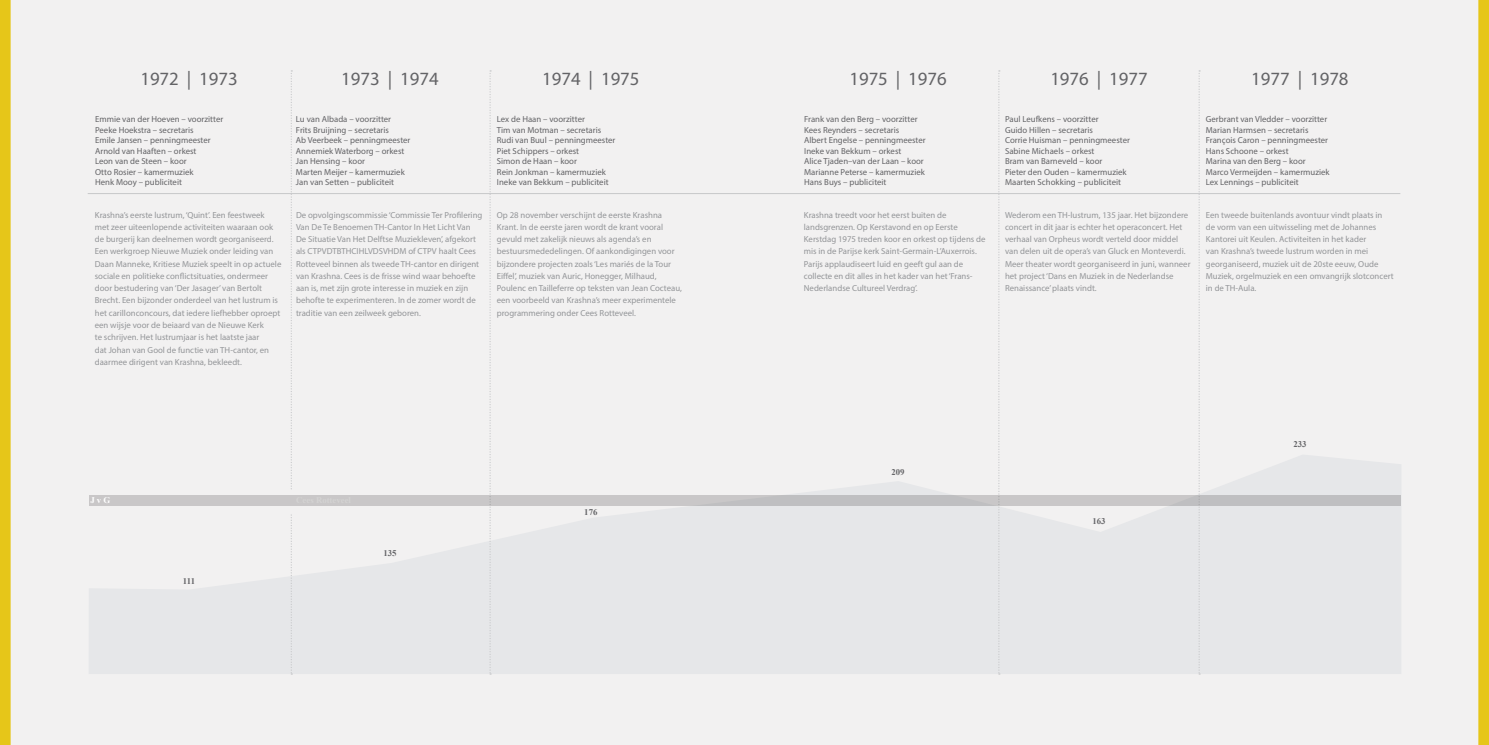
<style>
.page{position:relative;width:1489px;height:745px;background:#fff}
.page>*{position:absolute;margin:0;border:0;box-sizing:border-box;transform-origin:0 0}
.t1{font:18.75px "Myriad Pro";color:#636366}
.functie_bestuur_Norm{font:8.75px/12.2px "Myriad Pro";color:#939598}
.KOP_HOOFDSTUK_75{font:8.75px "Myriad Pro";color:#636366}
.t2{font:700 8.75px "Times New Roman";color:#636366}
.t3{font:700 8.75px "Times New Roman";color:#fff}
</style>
<div class="page">
<div style="left:0;top:0;width:1488px;height:744px;background:#f2f1f1"></div>
<svg style="left:89px;top:454px;width:1312px;height:219px;fill:#e6e7e9"></svg>
<div style="left:1478px;top:0;width:10px;height:744px;background:#e6c619"></div>
<svg style="left:998px;top:70px;width:1px;height:604px"></svg>
<svg style="left:1198px;top:70px;width:2px;height:604px"></svg>
<div style="left:0;top:0;width:11px;height:744px;background:#e6c619"></div>
<svg style="left:291px;top:70px;width:1px;height:604px"></svg>
<svg style="left:489px;top:70px;width:2px;height:604px"></svg>
<div style="left:286px;top:490px;width:7px;height:22px;background:#f2f1f1"></div>
<hr style="left:88px;top:193px;width:1312px;height:1px;background:#c7c8ca">
<div style="left:89px;top:494px;width:1311px;height:11px;background:#c9c7c8"></div>
<p class="t1" style="left:140px;top:67px;width:99px">1972 | 1973</p>
<p class="t1" style="left:341px;top:67px;width:99px">1973 | 1974</p>
<p class="t1" style="left:542px;top:67px;width:99px">1974 | 1975</p>
<p class="KOP_HOOFDSTUK_75" style="left:95px;top:114px;width:130px">Emmie van der Hoeven – voorzitter</p>
<p class="KOP_HOOFDSTUK_75" style="left:95px;top:124px;width:100px">Peeke Hoekstra – secretaris</p>
<p class="KOP_HOOFDSTUK_75" style="left:95px;top:135px;width:117px">Emile Jansen – penningmeester</p>
<p class="KOP_HOOFDSTUK_75" style="left:95px;top:145px;width:103px">Arnold van Haaften – orkest</p>
<p class="KOP_HOOFDSTUK_75" style="left:95px;top:156px;width:93px">Leon van de Steen – koor</p>
<p class="KOP_HOOFDSTUK_75" style="left:95px;top:166px;width:100px">Otto Rosier – kamermuziek</p>
<p class="KOP_HOOFDSTUK_75" style="left:95px;top:177px;width:88px">Henk Mooy – publiciteit</p>
<p class="KOP_HOOFDSTUK_75" style="left:296px;top:114px;width:97px">Lu van Albada – voorzitter</p>
<p class="KOP_HOOFDSTUK_75" style="left:296px;top:124px;width:94px">Frits Bruijning – secretaris</p>
<p class="KOP_HOOFDSTUK_75" style="left:296px;top:135px;width:116px">Ab Veerbeek – penningmeester</p>
<p class="KOP_HOOFDSTUK_75" style="left:296px;top:145px;width:110px">Annemiek Waterborg – orkest</p>
<p class="KOP_HOOFDSTUK_75" style="left:296px;top:156px;width:71px">Jan Hensing – koor</p>
<p class="KOP_HOOFDSTUK_75" style="left:296px;top:166px;width:110px">Marten Meijer – kamermuziek</p>
<p class="KOP_HOOFDSTUK_75" style="left:296px;top:177px;width:100px">Jan van Setten – publiciteit</p>
<p class="KOP_HOOFDSTUK_75" style="left:497px;top:114px;width:89px">Lex de Haan – voorzitter</p>
<p class="KOP_HOOFDSTUK_75" style="left:497px;top:124px;width:106px">Tim van Motman – secretaris</p>
<p class="KOP_HOOFDSTUK_75" style="left:497px;top:135px;width:120px">Rudi van Buul – penningmeester</p>
<p class="KOP_HOOFDSTUK_75" style="left:497px;top:145px;width:84px">Piet Schippers – orkest</p>
<p class="KOP_HOOFDSTUK_75" style="left:497px;top:156px;width:82px">Simon de Haan – koor</p>
<p class="KOP_HOOFDSTUK_75" style="left:497px;top:166px;width:110px">Rein Jonkman – kamermuziek</p>
<p class="KOP_HOOFDSTUK_75" style="left:497px;top:177px;width:113px">Ineke van Bekkum – publiciteit</p>
<p class="functie_bestuur_Norm" style="left:95px;top:208px;width:188px">Krashna’s eerste lustrum, ‘Quint’. Een feestweek<br>met zeer uiteenlopende activiteiten waaraan ook de burgerij kan deelnemen wordt georganiseerd.<br>Een werkgroep Nieuwe Muziek onder leiding van Daan Manneke, Kritiese Muziek speelt in op actuele sociale en politieke conflictsituaties, ondermeer door bestudering van ‘Der Jasager’ van Bertolt Brecht. Een bijzonder onderdeel van het lustrum is het carillonconcours, dat iedere liefhebber oproept een wijsje voor de beiaard van de Nieuwe Kerk<br>te schrijven. Het lustrumjaar is het laatste jaar<br>dat Johan van Gool de functie van TH-cantor, en daarmee dirigent van Krashna, bekleedt.</p>
<p class="functie_bestuur_Norm" style="left:296px;top:208px;width:188px">De opvolgingscommissie ‘Commissie Ter Profilering Van De Te Benoemen TH-Cantor In Het Licht Van De Situatie Van Het Delftse Muziekleven’, afgekort als CTPVDTBTHCIHLVDSVHDM of CTPV haalt Cees Rotteveel binnen als tweede TH-cantor en dirigent van Krashna. Cees is de frisse wind waar behoefte aan is, met zijn grote interesse in muziek en zijn behofte te experimenteren. In de zomer wordt de traditie van een zeilweek geboren.</p>
<p class="functie_bestuur_Norm" style="left:497px;top:208px;width:187px">Op 28 november verschijnt de eerste Krashna Krant. In de eerste jaren wordt de krant vooral gevuld met zakelijk nieuws als agenda’s en bestuursmededelingen. Of aankondigingen voor bijzondere projecten zoals ‘Les mariés de la Tour Eiffel’, muziek van Auric, Honegger, Milhaud, Poulenc en Tailleferre op teksten van Jean Cocteau, een voorbeeld van Krashna’s meer experimentele programmering onder Cees Rotteveel.</p>
<p class="t3" style="left:90px;top:493px;width:21px">J v G</p>
<p class="t2" style="left:183px;top:574px;width:14px">111</p>
<p class="t2" style="left:383px;top:546px;width:15px">135</p>
<p class="t2" style="left:584px;top:505px;width:15px">176</p>
<p class="t1" style="left:849px;top:67px;width:99px">1975 | 1976</p>
<p class="t1" style="left:1050px;top:67px;width:99px">1976 | 1977</p>
<p class="t1" style="left:1251px;top:67px;width:99px">1977 | 1978</p>
<p class="KOP_HOOFDSTUK_75" style="left:804px;top:114px;width:115px">Frank van den Berg – voorzitter</p>
<p class="KOP_HOOFDSTUK_75" style="left:804px;top:124px;width:97px">Kees Reynders – secretaris</p>
<p class="KOP_HOOFDSTUK_75" style="left:804px;top:135px;width:123px">Albert Engelse – penningmeester</p>
<p class="KOP_HOOFDSTUK_75" style="left:804px;top:145px;width:99px">Ineke van Bekkum – orkest</p>
<p class="KOP_HOOFDSTUK_75" style="left:804px;top:156px;width:121px">Alice Tjaden–van der Laan – koor</p>
<p class="KOP_HOOFDSTUK_75" style="left:804px;top:166px;width:122px">Marianne Peterse – kamermuziek</p>
<p class="KOP_HOOFDSTUK_75" style="left:804px;top:177px;width:84px">Hans Buys – publiciteit</p>
<p class="KOP_HOOFDSTUK_75" style="left:1005px;top:114px;width:95px">Paul Leufkens – voorzitter</p>
<p class="KOP_HOOFDSTUK_75" style="left:1005px;top:124px;width:89px">Guido Hillen – secretaris</p>
<p class="KOP_HOOFDSTUK_75" style="left:1005px;top:135px;width:126px">Corrie Huisman – penningmeester</p>
<p class="KOP_HOOFDSTUK_75" style="left:1005px;top:145px;width:91px">Sabine Michaels – orkest</p>
<p class="KOP_HOOFDSTUK_75" style="left:1005px;top:156px;width:99px">Bram van Barneveld – koor</p>
<p class="KOP_HOOFDSTUK_75" style="left:1005px;top:166px;width:123px">Pieter den Ouden – kamermuziek</p>
<p class="KOP_HOOFDSTUK_75" style="left:1005px;top:177px;width:117px">Maarten Schokking – publiciteit</p>
<p class="KOP_HOOFDSTUK_75" style="left:1205px;top:114px;width:123px">Gerbrant van Vledder – voorzitter</p>
<p class="KOP_HOOFDSTUK_75" style="left:1205px;top:124px;width:104px">Marian Harmsen – secretaris</p>
<p class="KOP_HOOFDSTUK_75" style="left:1205px;top:135px;width:124px">François Caron – penningmeester</p>
<p class="KOP_HOOFDSTUK_75" style="left:1205px;top:145px;width:84px">Hans Schoone – orkest</p>
<p class="KOP_HOOFDSTUK_75" style="left:1205px;top:156px;width:101px">Marina van den Berg – koor</p>
<p class="KOP_HOOFDSTUK_75" style="left:1205px;top:166px;width:125px">Marco Vermeijden – kamermuziek</p>
<p class="KOP_HOOFDSTUK_75" style="left:1205px;top:177px;width:94px">Lex Lennings – publiciteit</p>
<p class="functie_bestuur_Norm" style="left:803px;top:208px;width:183px">Krashna treedt voor het eerst buiten de landsgrenzen. Op Kerstavond en op Eerste Kerstdag 1975 treden koor en orkest op tijdens de mis in de Parijse kerk Saint-Germain-L’Auxerrois.<br>Parijs applaudiseert luid en geeft gul aan de collecte en dit alles in het kader van het ‘Frans-Nederlandse Cultureel Verdrag’.</p>
<p class="functie_bestuur_Norm" style="left:1005px;top:208px;width:187px">Wederom een TH-lustrum, 135 jaar. Het bijzondere concert in dit jaar is echter het operaconcert. Het verhaal van Orpheus wordt verteld door middel van delen uit de opera’s van Gluck en Monteverdi.<br>Meer theater wordt georganiseerd in juni, wanneer het project ‘Dans en Muziek in de Nederlandse Renaissance’ plaats vindt.</p>
<p class="functie_bestuur_Norm" style="left:1205px;top:208px;width:189px">Een tweede buitenlands avontuur vindt plaats in de vorm van een uitwisseling met de Johannes Kantorei uit Keulen. Activiteiten in het kader<br>van Krashna’s tweede lustrum worden in mei georganiseerd, muziek uit de 20ste eeuw, Oude Muziek, orgelmuziek en een omvangrijk slotconcert in de TH-Aula.</p>
<p class="t2" style="left:891px;top:465px;width:15px">209</p>
<p class="t2" style="left:1092px;top:514px;width:15px">163</p>
<p class="t2" style="left:1293px;top:437px;width:15px">233</p>
</div>
